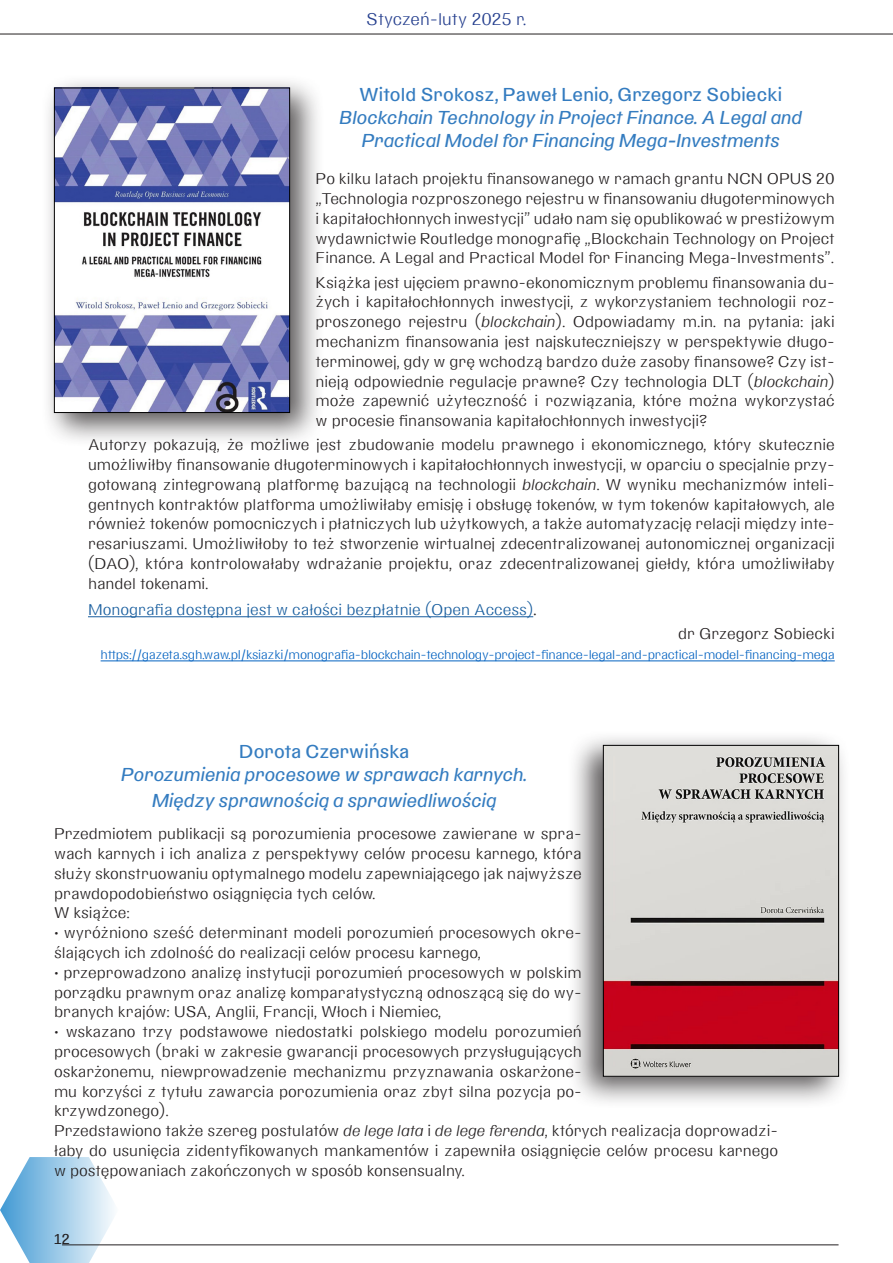
<style>
.page{position:relative;width:893px;height:1263px;background:#fff}
.page>*{position:absolute;margin:0;border:0;box-sizing:border-box;transform-origin:0 0}
._02_tytuł_nowości{font:italic 19.5px/23.4px "Leopoldina";letter-spacing:.01em;color:#347cc0;text-align:center}
.t1{font:100 18px "Leopoldina";color:#253f8e}
.t2{font:100 16.5px/19.8px "Leopoldina";color:#231f20;text-align:justify}
.t3{font:100 16.5px "Leopoldina";color:#175d9e}
.t4{font:300 15px "Leopoldina";color:#231f20}
.t5{font:100 13.5px "Leopoldina";letter-spacing:-.02em;color:#0563c1}
.s1{font-style:normal}
.s2{font-style:italic}
.s3{font-size:18px;color:#231f20}
</style>
<div class="page">
<hr style="left:0;top:34px;width:893px;height:1px;background:#231f20">
<svg style="left:0;top:1157px;width:119px;height:106px"></svg>
<hr style="left:62px;top:1244px;width:776px;height:1px;background:#231f20">
<div style="left:41px;top:74px;width:284px;height:373px;background:#231f20;opacity:.75"></div>
<img style="left:56px;top:90px;width:232px;height:321px">
<div style="left:54px;top:88px;width:236px;height:325px;border:1px solid #000"></div>
<hr style="left:88px;top:616px;width:445px;height:1px;background:#175d9e">
<hr style="left:101px;top:660px;width:734px;height:1px;background:#0563c1">
<div style="left:567px;top:730px;width:284px;height:380px;background:#231f20;opacity:.75"></div>
<img style="left:605px;top:747px;width:232px;height:328px">
<div style="left:603px;top:745px;width:236px;height:332px;border:1px solid #000"></div>
<p class="t1" style="left:366px;top:7px;width:162px">Styczeń-luty 2025 r.</p>
<p class="_02_tytuł_nowości" style="left:340px;top:83px;width:464px"><span class="s1">Witold Srokosz, Paweł Lenio, Grzegorz Sobiecki<br></span>Blockchain Technology in Project Finance. A Legal and<br>Practical Model for Financing Mega-Investments</p>
<p class="t2" style="left:315px;top:169px;width:521px">Po kilku latach projektu finansowanego w ramach grantu NCN OPUS 20 „Technologia rozproszonego rejestru w finansowaniu długoterminowych i kapitałochłonnych inwestycji” udało nam się opublikować w prestiżowym wydawnictwie Routledge monografię „Blockchain Technology on Project Finance. A Legal and Practical Model for Financing Mega-Investments”.</p>
<p class="t2" style="left:315px;top:272px;width:521px">Książka jest ujęciem prawno-ekonomicznym problemu finansowania du&shy;żych i kapitałochłonnych inwestycji, z wykorzystaniem technologii roz&shy;proszonego rejestru (<span class="s2">blockchain</span>). Odpowiadamy m.in. na pytania: jaki mechanizm finansowania jest najskuteczniejszy w perspektywie długo&shy;terminowej, gdy w grę wchodzą bardzo duże zasoby finansowe? Czy ist&shy;nieją odpowiednie regulacje prawne? Czy technologia DLT (<span class="s2">blockchain</span>) może zapewnić użyteczność i rozwiązania, które można wykorzystać w procesie finansowania kapitałochłonnych inwestycji?</p>
<p class="t2" style="left:88px;top:435px;width:748px">Autorzy pokazują, że możliwe jest zbudowanie modelu prawnego i ekonomicznego, który skutecznie umożliwiłby finansowanie długoterminowych i kapitałochłonnych inwestycji, w oparciu o specjalnie przy&shy;gotowaną zintegrowaną platformę bazującą na technologii <span class="s2">blockchain</span>. W wyniku mechanizmów inteli&shy;gentnych kontraktów platforma umożliwiłaby emisję i obsługę tokenów, w tym tokenów kapitałowych, ale również tokenów pomocniczych i płatniczych lub użytkowych, a także automatyzację relacji między inte&shy;resariuszami. Umożliwiłoby to też stworzenie wirtualnej zdecentralizowanej autonomicznej organizacji (DAO), która kontrolowałaby wdrażanie projektu, oraz zdecentralizowanej giełdy, która umożliwiłaby handel tokenami.</p>
<p class="t3" style="left:88px;top:599px;width:450px">Monografia dostępna jest w całości bezpłatnie (Open Access)<span class="s3">.</span></p>
<p class="t2" style="left:678px;top:624px;width:158px">dr Grzegorz Sobiecki</p>
<p class="t5" style="left:101px;top:646px;width:736px">https://gazeta.sgh.waw.pl/ksiazki/monografia-blockchain-technology-project-finance-legal-and-practical-model-financing-mega</p>
<p class="_02_tytuł_nowości" style="left:121px;top:740px;width:407px"><span class="s1">Dorota Czerwińska<br></span>Porozumienia procesowe w sprawach karnych.</p>
<p class="_02_tytuł_nowości" style="left:152px;top:789px;width:346px">Między sprawnością a sprawiedliwością</p>
<p class="t2" style="left:54px;top:824px;width:529px">Przedmiotem publikacji są porozumienia procesowe zawierane w spra&shy;wach karnych i ich analiza z perspektywy celów procesu karnego, która służy skonstruowaniu optymalnego modelu zapewniającego jak najwyższe prawdopodobieństwo osiągnięcia tych celów.</p>
<p class="t2" style="left:54px;top:903px;width:77px">W książce:</p>
<p class="t2" style="left:54px;top:923px;width:529px">• wyróżniono sześć determinant modeli porozumień procesowych okre&shy;ślających ich zdolność do realizacji celów procesu karnego,</p>
<p class="t2" style="left:54px;top:963px;width:529px">• przeprowadzono analizę instytucji porozumień procesowych w polskim porządku prawnym oraz analizę komparatystyczną odnoszącą się do wy&shy;branych krajów: USA, Anglii, Francji, Włoch i Niemiec,</p>
<p class="t2" style="left:54px;top:1022px;width:529px">• wskazano trzy podstawowe niedostatki polskiego modelu porozumień procesowych (braki w zakresie gwarancji procesowych przysługujących oskarżonemu, niewprowadzenie mechanizmu przyznawania oskarżone&shy;mu korzyści z tytułu zawarcia porozumienia oraz zbyt silna pozycja po&shy;krzywdzonego).</p>
<p class="t2" style="left:54px;top:1121px;width:726px">Przedstawiono także szereg postulatów <span class="s2">de lege lata</span> i <span class="s2">de lege ferenda</span>, których realizacja doprowadzi&shy;łaby do usunięcia zidentyfikowanych mankamentów i zapewniła osiągnięcie celów procesu karnego w postępowaniach zakończonych w sposób konsensualny.</p>
<p class="t4" style="left:54px;top:1229px;width:17px">12</p>
</div>
